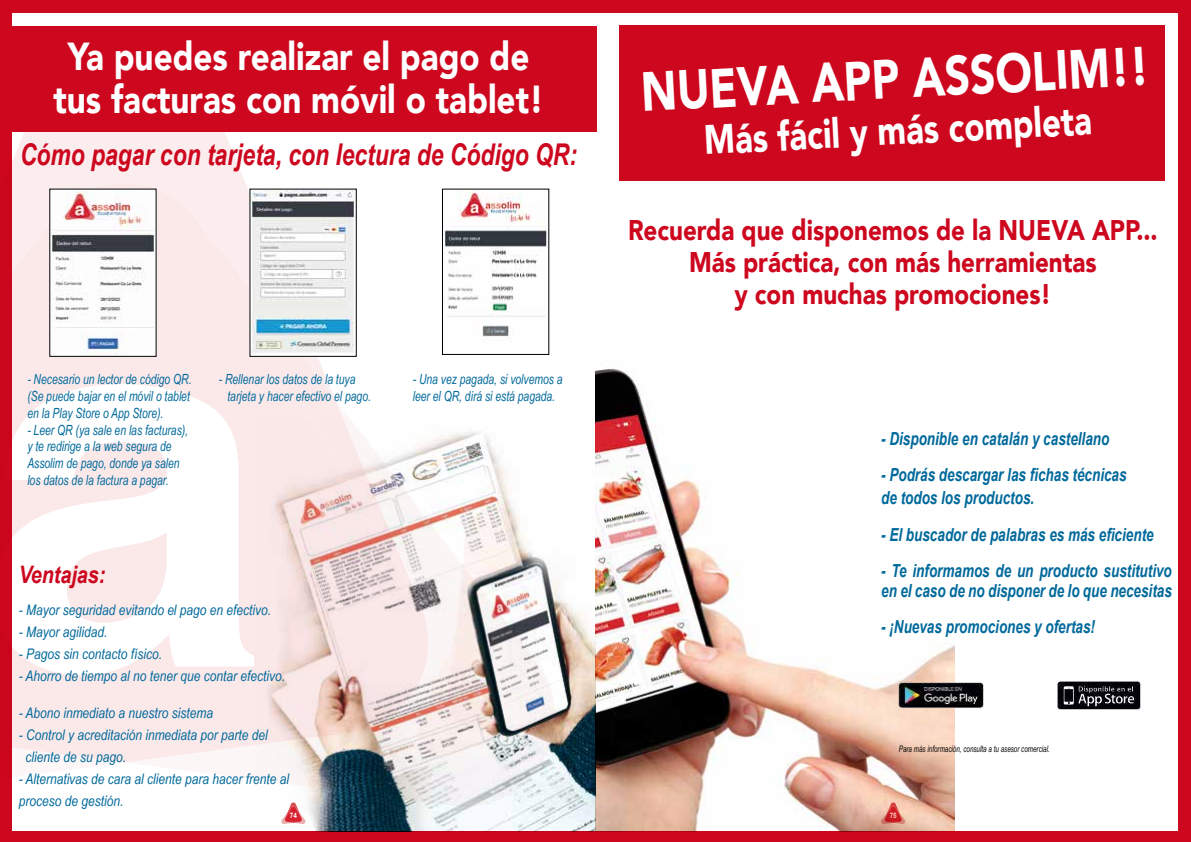
<style>
.page{position:relative;width:1191px;height:842px;background:#fff}
.page>*{position:absolute;margin:0;border:0;box-sizing:border-box;transform-origin:0 0}
.t1{font:900 55px "Avenir";color:#fff;scale:.8 1}
.t2{font:900 41px "Avenir";color:#fff;scale:.8 1}
.t3{font:900 39px/43.1px "Avenir";color:#fff;text-align:center;scale:.85 1}
.t4{font:italic 700 30px "Arial Narrow";color:#cd071e;scale:.93 1}
.t5{font:900 28.4px/32.1px "Avenir";color:#cd071e;text-align:center;scale:.85 1}
.t6{font:italic 700 24.1px "Arial Narrow";color:#cd071e}
.t7{font:italic 700 18px/23.2px "Arial";color:#00699b;scale:.75 1}
.t8{font:italic 14.6px/21.9px "Arial Narrow";color:#00699b}
.t9{font:italic 14px/16.8px "Arial Narrow";color:#00699b;scale:.9 1}
.t10{font:italic 9px "Arial Narrow";color:#000;scale:.85 1}
.t11{font:700 7.5px "Arial";color:#fff;scale:.85 1}
</style>
<div class="page">
<div style="left:12px;top:132px;width:233px;height:51px;background:#fbedee"></div>
<svg style="left:12px;top:733px;width:244px;height:29px;fill:#fbe9ea"></svg>
<div style="left:12px;top:183px;width:345px;height:550px;background:#fbe9ea"></div>
<svg style="left:12px;top:384px;width:242px;height:291px"></svg>
<div style="left:1177px;top:0;width:14px;height:842px;background:#cd071e"></div>
<div style="left:0;top:0;width:12px;height:842px;background:#cd071e"></div>
<div style="left:0;top:0;width:1191px;height:12px;background:#cd071e"></div>
<div style="left:0;top:831px;width:1191px;height:11px;background:#cd071e"></div>
<img style="left:256px;top:420px;width:339px;height:411px">
<div style="left:0;top:26px;width:596px;height:106px;background:#cd071e"></div>
<img style="left:51px;top:191px;width:104px;height:164px">
<img style="left:251px;top:191px;width:104px;height:164px">
<div style="left:249px;top:189px;width:108px;height:168px;border:1px solid #000"></div>
<img style="left:444px;top:191px;width:103px;height:151px">
<div style="left:442px;top:189px;width:107px;height:166px;border:1px solid #000"></div>
<img style="left:595px;top:368px;width:359px;height:463px">
<div style="left:619px;top:26px;width:546px;height:155px;background:#cd071e"></div>
<img style="left:899px;top:681px;width:84px;height:29px">
<img style="left:1057px;top:681px;width:83px;height:29px">
<h3 class="t3" style="left:53px;top:34px;width:578px">Ya puedes realizar el pago de tus facturas con móvil o tablet!</h3>
<h3 class="t4" style="left:20px;top:131px;width:600px">Cómo pagar con tarjeta, con lectura de Código QR:</h3>
<p class="t9" style="left:27px;top:371px;width:184px">- Necesario un lector de código QR. (Se puede bajar en el móvil o tablet en la Play Store o App Store).</p>
<p class="t9" style="left:27px;top:421px;width:180px">- Leer QR (ya sale en las facturas), y te redirige a la web segura de<br>Assolim de pago, donde ya salen los datos de la factura a pagar.</p>
<p class="t9" style="left:227px;top:371px;width:161px;text-indent:-9px">- Rellenar los datos de la tuya tarjeta y hacer efectivo el pago.</p>
<p class="t9" style="left:413px;top:371px;width:168px">- Una vez pagada, si volvemos a leer el QR, dirá si está pagada.</p>
<h3 class="t6" style="left:19px;top:556px;width:88px">Ventajas:</h3>
<p class="t8" style="left:19px;top:599px;width:254px">- Mayor seguridad evitando el pago en efectivo.</p>
<p class="t8" style="left:19px;top:621px;width:90px">- Mayor agilidad.</p>
<p class="t8" style="left:19px;top:643px;width:145px">- Pagos sin contacto físico.</p>
<p class="t8" style="left:19px;top:665px;width:268px">- Ahorro de tiempo al no tener que contar efectivo.</p>
<p class="t8" style="left:19px;top:701px;width:196px">- Abono inmediato a nuestro sistema</p>
<p class="t8" style="left:26px;top:723px;width:244px;text-indent:-7px">- Control y acreditación inmediata por parte del cliente de su pago.</p>
<p class="t8" style="left:19px;top:767px;width:272px">- Alternativas de cara al cliente para hacer frente al proceso de gestión.</p>
<h1 class="t1" style="left:639px;top:45px;width:637px;rotate:-3deg">NUEVA APP ASSOLIM!!</h1>
<h2 class="t2" style="left:702px;top:105px;width:486px;rotate:-3deg">Más fácil y más completa</h2>
<h3 class="t5" style="left:628px;top:214px;width:625px">Recuerda que disponemos de la NUEVA APP...<br>Más práctica, con más herramientas<br>y con muchas promociones!</h3>
<p class="t7" style="left:881px;top:428px;width:306px">- Disponible en catalán y castellano</p>
<p class="t7" style="left:881px;top:464px;width:329px">- Podrás descargar las fichas técnicas de todos los productos.</p>
<p class="t7" style="left:881px;top:523px;width:365px">- El buscador de palabras es más eficiente</p>
<p class="t7" style="left:881px;top:561px;width:389px;line-height:20px">- Te informamos de un producto sustitutivo en el caso de no disponer de lo que necesitas</p>
<p class="t7" style="left:881px;top:616px;width:287px">- ¡Nuevas promociones y ofertas!</p>
<p class="t10" style="left:899px;top:743px;width:179px">Para más información, consulta a tu asesor comercial.</p>
<p class="t11" style="left:290px;top:810px;width:10px">74</p>
<p class="t11" style="left:889px;top:810px;width:10px">75</p>
</div>
